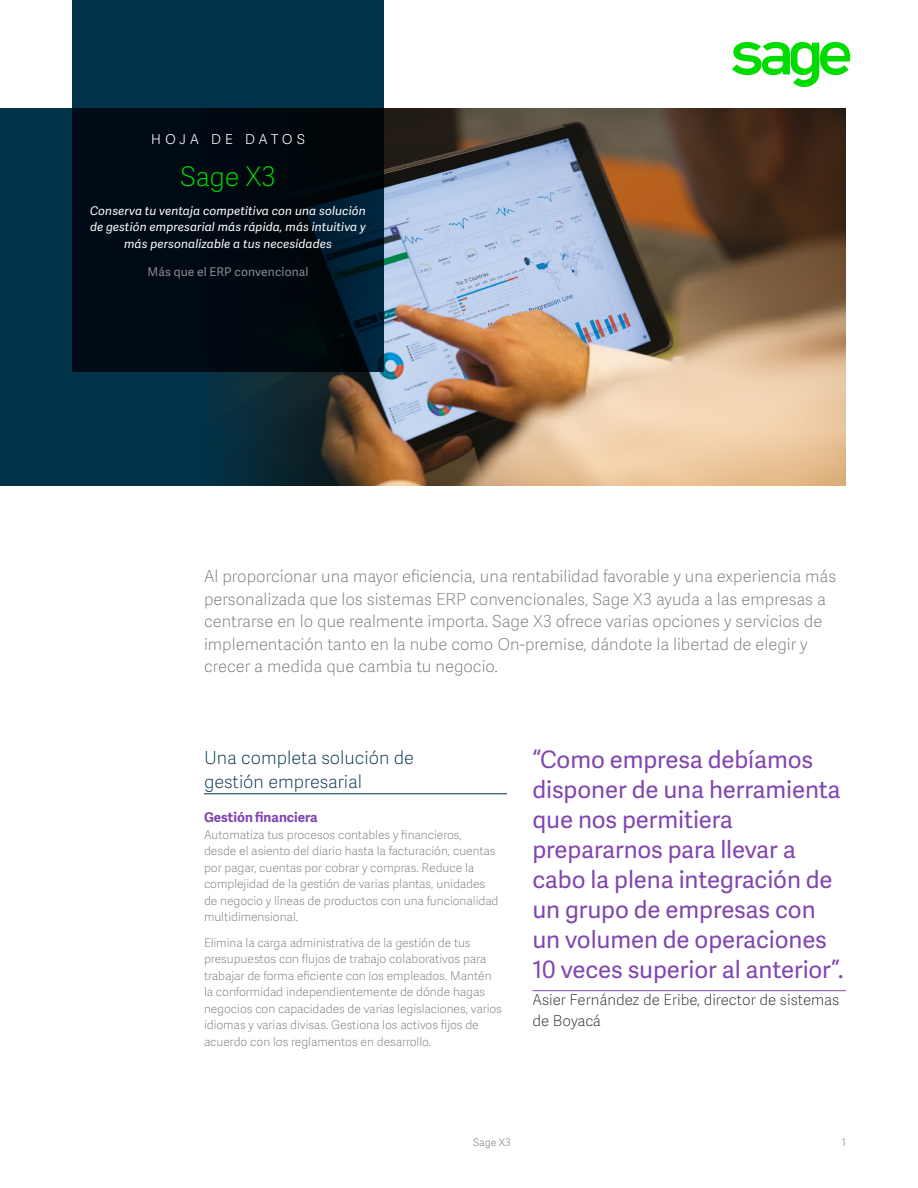
<style>
.page{position:relative;width:918px;height:1188px;background:#fff}
.page>*{position:absolute;margin:0;border:0;box-sizing:border-box;transform-origin:0 0}
.t1{font:27px "Adelle Sans SAGE Th";color:#00dc00}
.t2{font:24px/30px "Adelle Sans SAGE";letter-spacing:-.005em;color:#8246af}
.t3{font:18px/24px "Adelle Sans SAGE Th";color:#003349}
.t4{font:18px "Adelle Sans SAGE Th";letter-spacing:.19em;color:#fff}
.t5{font:16.5px/22.5px "Adelle Sans SAGE Th";color:#75787b}
.t6{font:15px/21px "Adelle Sans SAGE Th";color:#2c2a29}
.t7{font:700 13.5px "Adelle Sans SAGE";color:#8246af}
.t8{font:12px/16.5px "Adelle Sans SAGE Th";letter-spacing:-.005em;color:#75787b}
.t9{font:italic 12px/16.5px "Adelle Sans SAGE";letter-spacing:.01em;color:#fff;text-align:center}
.t10{font:12px "Adelle Sans SAGE";letter-spacing:.01em;color:#888b8d}
.t11{font:10.5px "Adelle Sans SAGE Lt";letter-spacing:-.005em;color:#888b8d}
</style>
<div class="page">
<svg style="left:732px;top:42px;width:119px;height:45px"></svg>
<div style="left:0;top:108px;width:846px;height:378px;background:#003349"></div>
<img style="left:228px;top:108px;width:618px;height:378px">
<hr style="left:204px;top:794px;width:303px;height:1px;background:#003349">
<svg style="left:72px;top:0;width:312px;height:372px;background:#001623"></svg>
<hr style="left:532px;top:990px;width:314px;height:1px;background:#8246af">
<h3 class="t4" style="left:151px;top:125px;width:156px">Hoja de datos</h3>
<h1 class="t1" style="left:180px;top:157px;width:97px">Sage X3</h1>
<p class="t9" style="left:90px;top:202px;width:277px">Conserva tu ventaja competitiva con una solución de gestión empresarial más rápida, más intuitiva y más personalizable a tus necesidades</p>
<p class="t10" style="left:147px;top:263px;width:163px">Más que el ERP convencional</p>
<p class="t5" style="left:204px;top:564px;width:634px">Al proporcionar una mayor eficiencia, una rentabilidad favorable y una experiencia más personalizada que los sistemas ERP convencionales, Sage X3 ayuda a las empresas a centrarse en lo que realmente importa. Sage X3 ofrece varias opciones y servicios de implementación tanto en la nube como On-premise, dándote la libertad de elegir y crecer a medida que cambia tu negocio.</p>
<h3 class="t3" style="left:204px;top:745px;width:212px">Una completa solución de gestión empresarial</h3>
<p class="t7" style="left:204px;top:807px;width:115px">Gestión financiera</p>
<p class="t8" style="left:204px;top:826px;width:296px">Automatiza tus procesos contables y financieros,<br>desde el asiento del diario hasta la facturación, cuentas por pagar, cuentas por cobrar y compras. Reduce la complejidad de la gestión de varias plantas, unidades de negocio y líneas de productos con una funcionalidad multidimensional.</p>
<p class="t8" style="left:204px;top:934px;width:300px">Elimina la carga administrativa de la gestión de tus presupuestos con flujos de trabajo colaborativos para trabajar de forma eficiente con los empleados. Mantén la conformidad independientemente de dónde hagas negocios con capacidades de varias legislaciones, varios idiomas y varias divisas. Gestiona los activos fijos de acuerdo con los reglamentos en desarrollo.</p>
<h2 class="t2" style="left:532px;top:744px;width:313px">“Como empresa debíamos disponer de una herramienta que nos permitiera prepararnos para llevar a cabo la plena integración de un grupo de empresas con un volumen de operaciones<br>10 veces superior al anterior”.</h2>
<p class="t6" style="left:532px;top:989px;width:308px">Asier Fernández de Eribe, director de sistemas de Boyacá</p>
<p class="t11" style="left:473px;top:1135px;width:39px">Sage X3</p>
<p class="t11" style="left:842px;top:1135px;width:6px">1</p>
</div>
